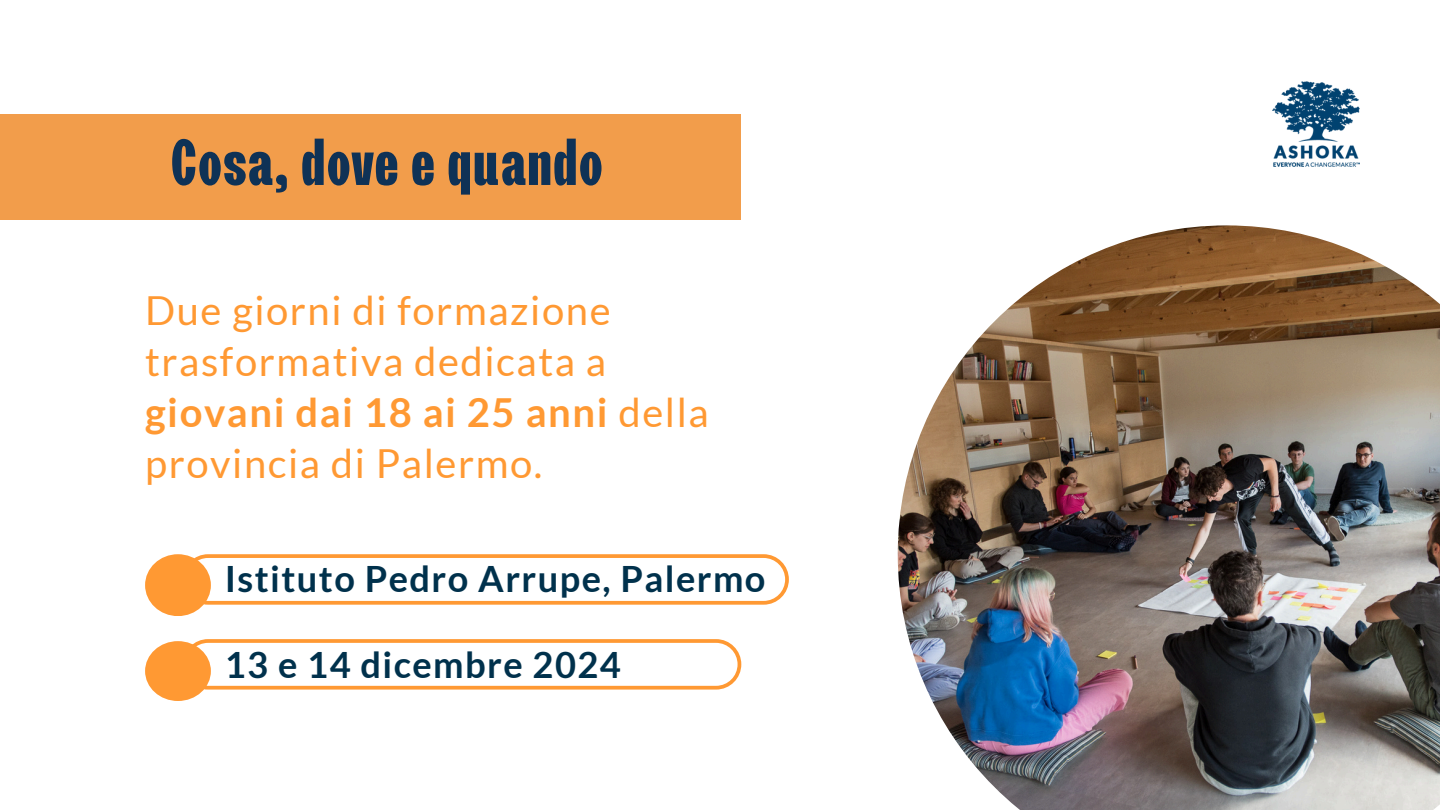
<style>
.page{position:relative;width:1440px;height:810px;background:#fff}
.page>*{position:absolute;margin:0;border:0;box-sizing:border-box;transform-origin:0 0}
.t1{font:700 condensed 64.4px "Lazord";color:#0f3256}
.t2{font:40px/51px "Lato";letter-spacing:.04em;color:#f93}
.t3{font:700 36.2px "Lato";letter-spacing:.04em;color:#00314c}
.s1{font-weight:700}
</style>
<div class="page">
<svg style="left:184px;top:554px;width:605px;height:50px"></svg>
<div style="left:145px;top:554px;width:66px;height:62px;background:#f93;border-radius:50%"></div>
<svg style="left:184px;top:639px;width:557px;height:50px"></svg>
<div style="left:145px;top:641px;width:66px;height:60px;background:#f93;border-radius:50%"></div>
<img style="left:898px;top:225px;width:542px;height:585px">
<img style="left:1272px;top:81px;width:87px;height:85px">
<div style="left:0;top:114px;width:741px;height:106px;background:#f29d4b"></div>
<p class="t1" style="left:170px;top:130px;width:435px">Cosa, dove e quando</p>
<p class="t2" style="left:145px;top:284px;width:565px">Due giorni di formazione trasformativa dedicata a <span class="s1">giovani dai 18 ai 25 anni</span> della provincia di Palermo.</p>
<h1 class="t3" style="left:225px;top:556px;width:542px">Istituto Pedro Arrupe, Palermo</h1>
<p class="t3" style="left:225px;top:642px;width:398px">13 e 14 dicembre 2024</p>
</div>
